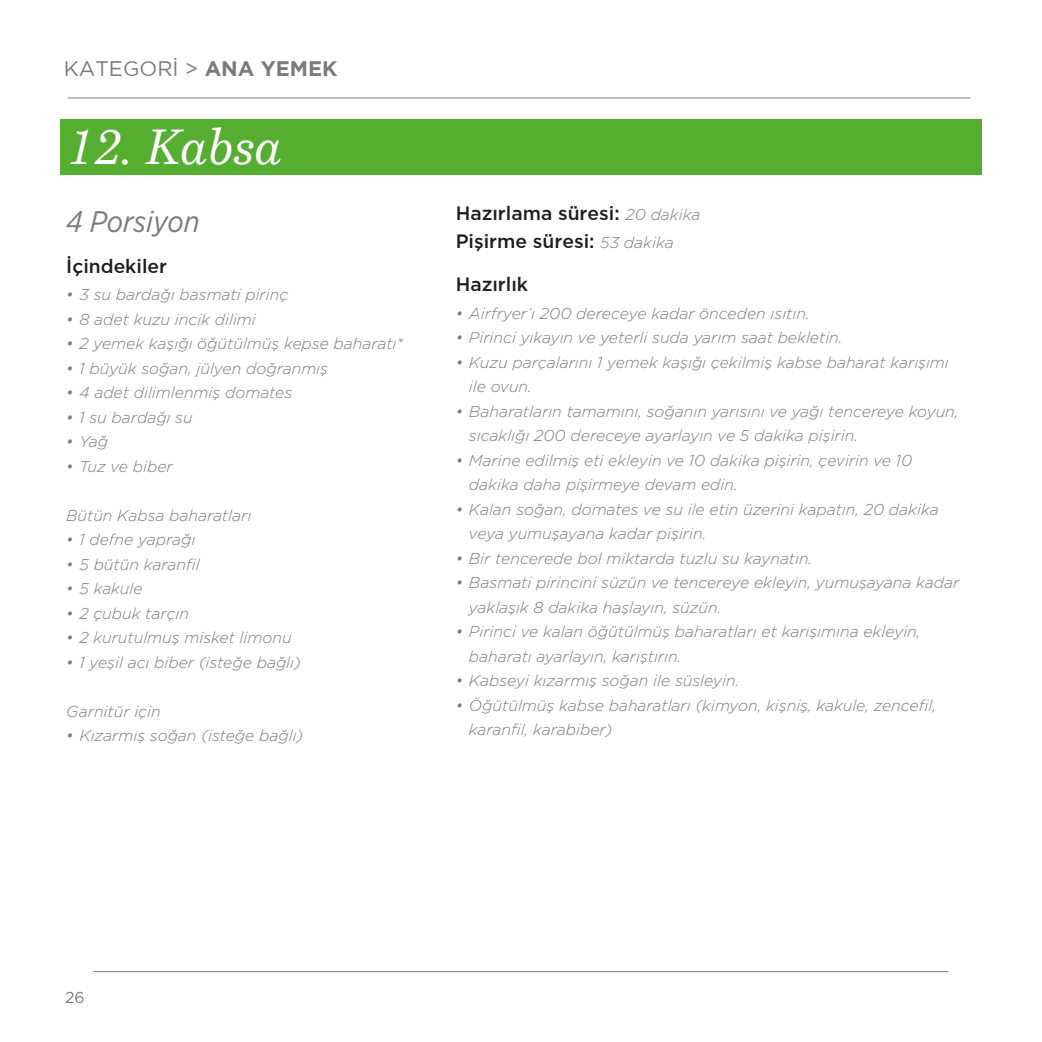
<style>
.page{position:relative;width:1042px;height:1042px;background:#fff}
.page>*{position:absolute;margin:0;border:0;box-sizing:border-box;transform-origin:0 0}
.t1{font:italic 49px "Bressay";color:#fff}
.t2{font:italic 29.75px "Gotham Narrow";color:#7c7b7b}
.t3{font:21px "Gotham TRUN";color:#7c7b7b}
.t4{font:500 19.25px/28px "Gotham TRUN";color:#1d1d1b}
.t5{font:15.75px/24.5px "Gotham Light Italic TR";color:#7c7b7b}
.s1{font-weight:700}
.s2{font-family:"Gotham Light Italic TR";font-weight:400;font-size:15.75px;color:#7c7b7b}
</style>
<div class="page">
<svg style="left:66px;top:992px;width:18px;height:11px"></svg>
<hr style="left:94px;top:971px;width:854px;height:1px;background:#7c7b7b">
<div style="left:60px;top:119px;width:921px;height:56px;background:#56ae31"></div>
<hr style="left:68px;top:97px;width:902px;height:1px;background:#7c7b7b">
<h3 class="t3" style="left:64px;top:57px;width:275px">KATEGORİ &gt; <span class="s1">ANA YEMEK</span></h3>
<h1 class="t1" style="left:66px;top:116px;width:217px">12. Kabsa</h1>
<h2 class="t2" style="left:66px;top:203px;width:135px">4 Porsiyon</h2>
<p class="t4" style="left:66px;top:251px;width:102px">İçindekiler</p>
<p class="t5" style="left:66px;top:282px;width:223px">• 3 su bardağı basmati pirinç</p>
<p class="t5" style="left:66px;top:307px;width:191px">• 8 adet kuzu incik dilimi</p>
<p class="t5" style="left:66px;top:331px;width:338px">• 2 yemek kaşığı öğütülmüş kepse baharatı*</p>
<p class="t5" style="left:66px;top:356px;width:263px">• 1 büyük soğan, jülyen doğranmış</p>
<p class="t5" style="left:66px;top:380px;width:227px">• 4 adet dilimlenmiş domates</p>
<p class="t5" style="left:66px;top:405px;width:128px">• 1 su bardağı su</p>
<p class="t5" style="left:66px;top:429px;width:44px">• Yağ</p>
<p class="t5" style="left:66px;top:454px;width:108px">• Tuz ve biber</p>
<p class="t5" style="left:66px;top:503px;width:186px">Bütün Kabsa baharatları</p>
<p class="t5" style="left:66px;top:527px;width:130px">• 1 defne yaprağı</p>
<p class="t5" style="left:66px;top:552px;width:135px">• 5 bütün karanfil</p>
<p class="t5" style="left:66px;top:576px;width:78px">• 5 kakule</p>
<p class="t5" style="left:66px;top:601px;width:124px">• 2 çubuk tarçın</p>
<p class="t5" style="left:66px;top:625px;width:227px">• 2 kurutulmuş misket limonu</p>
<p class="t5" style="left:66px;top:650px;width:236px">• 1 yeşil acı biber (isteğe bağlı)</p>
<p class="t5" style="left:66px;top:699px;width:96px">Garnitür için</p>
<p class="t5" style="left:66px;top:723px;width:239px">• Kızarmış soğan (isteğe bağlı)</p>
<p class="t4" style="left:456px;top:198px;width:246px">Hazırlama süresi: <span class="s2">20 dakika<br></span>Pişirme süresi: <span class="s2">53 dakika</span></p>
<p class="t4" style="left:456px;top:270px;width:74px">Hazırlık</p>
<p class="t5" style="left:456px;top:301px;width:355px">• Airfryer’ı 200 dereceye kadar önceden ısıtın.</p>
<p class="t5" style="left:456px;top:325px;width:388px">• Pirinci yıkayın ve yeterli suda yarım saat bekletin.</p>
<p class="t5" style="left:469px;top:350px;width:481px;text-indent:-13px">• Kuzu parçalarını 1 yemek kaşığı çekilmiş kabse baharat karışımı ile ovun.</p>
<p class="t5" style="left:469px;top:399px;width:491px;text-indent:-13px">• Baharatların tamamını, soğanın yarısını ve yağı tencereye koyun, sıcaklığı 200 dereceye ayarlayın ve 5 dakika pişirin.</p>
<p class="t5" style="left:469px;top:448px;width:445px;text-indent:-13px">• Marine edilmiş eti ekleyin ve 10 dakika pişirin, çevirin ve 10 dakika daha pişirmeye devam edin.</p>
<p class="t5" style="left:469px;top:497px;width:471px;text-indent:-13px">• Kalan soğan, domates ve su ile etin üzerini kapatın, 20 dakika veya yumuşayana kadar pişirin.</p>
<p class="t5" style="left:456px;top:546px;width:358px">• Bir tencerede bol miktarda tuzlu su kaynatın.</p>
<p class="t5" style="left:469px;top:570px;width:492px;text-indent:-13px">• Basmati pirincini süzün ve tencereye ekleyin, yumuşayana kadar yaklaşık 8 dakika haşlayın, süzün.</p>
<p class="t5" style="left:469px;top:619px;width:453px;text-indent:-13px">• Pirinci ve kalan öğütülmüş baharatları et karışımına ekleyin, baharatı ayarlayın, karıştırın.</p>
<p class="t5" style="left:456px;top:668px;width:285px">• Kabseyi kızarmış soğan ile süsleyin.</p>
<p class="t5" style="left:469px;top:693px;width:468px;text-indent:-13px">• Öğütülmüş kabse baharatları (kimyon, kişniş, kakule, zencefil, karanfil, karabiber)</p>
</div>
